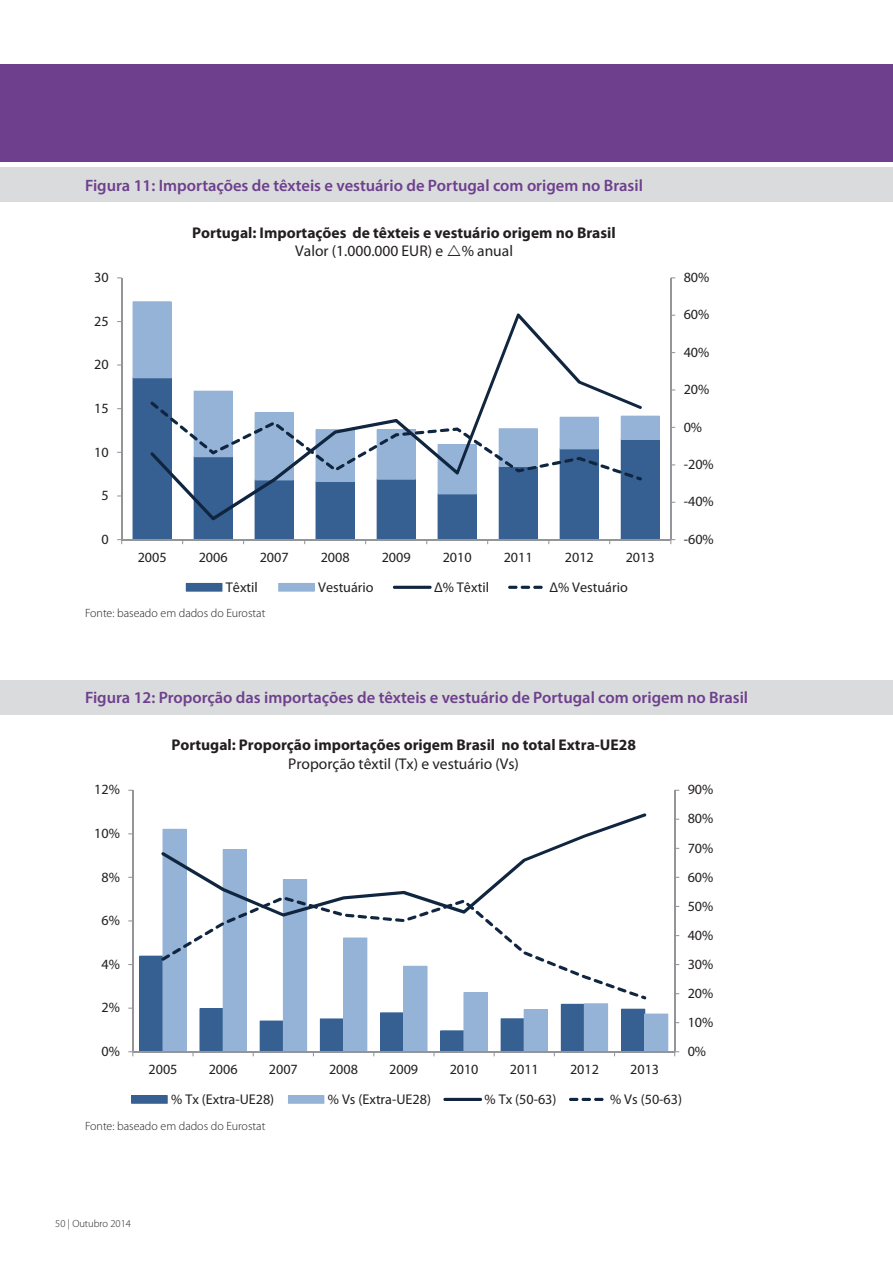
<style>
.page{position:relative;width:893px;height:1263px;background:#fff}
.page>*{position:absolute;margin:0;border:0;box-sizing:border-box;transform-origin:0 0}
.t1{font:600 16.5px "Myriad Pro";color:#6d3f8d}
.t2{font:700 15.6px "Myriad Pro";color:#231f20}
.t3{font:15.6px "Myriad Pro";color:#231f20}
.t4{font:14.1px "Myriad Pro";letter-spacing:-.005em;color:#231f20}
.t5{font:300 12px "Myriad Pro";color:#231f20}
.t6{font:300 10.5px "Myriad Pro";color:#231f20}
</style>
<div class="page">
<div style="left:0;top:64px;width:893px;height:98px;background:#6d3f8d"></div>
<div style="left:0;top:168px;width:893px;height:34px;background:#dadbdc"></div>
<div style="left:0;top:680px;width:893px;height:34px;background:#dadbdc"></div>
<hr style="left:670px;top:278px;width:1px;height:262px;background:#939598">
<hr style="left:121px;top:278px;width:1px;height:262px;background:#939598">
<hr style="left:122px;top:539px;width:549px;height:1px;background:#939598">
<svg style="left:117px;top:539px;width:5px;height:5px"></svg>
<svg style="left:670px;top:539px;width:5px;height:5px"></svg>
<svg style="left:133px;top:301px;width:527px;height:243px"></svg>
<svg style="left:186px;top:583px;width:36px;height:9px"></svg>
<svg style="left:278px;top:583px;width:37px;height:9px"></svg>
<hr style="left:393px;top:586px;width:39px;height:3px;background:#10253f;border-radius:2px">
<svg style="left:508px;top:586px;width:35px;height:3px"></svg>
<svg style="left:139px;top:955px;width:48px;height:96px;background:#5a7fab"></svg>
<svg style="left:260px;top:999px;width:47px;height:52px"></svg>
<svg style="left:320px;top:999px;width:47px;height:52px"></svg>
<svg style="left:380px;top:999px;width:47px;height:52px;background:#809ec2"></svg>
<svg style="left:440px;top:999px;width:48px;height:52px"></svg>
<svg style="left:501px;top:1009px;width:47px;height:42px;background:#7d9bc1"></svg>
<svg style="left:561px;top:1003px;width:47px;height:48px;background:#698cb6"></svg>
<svg style="left:621px;top:1009px;width:47px;height:42px;background:#6c8eb7"></svg>
<hr style="left:674px;top:790px;width:1px;height:262px;background:#939598">
<hr style="left:132px;top:790px;width:1px;height:262px;background:#939598">
<hr style="left:133px;top:1051px;width:542px;height:1px;background:#939598">
<svg style="left:128px;top:1051px;width:5px;height:5px"></svg>
<svg style="left:193px;top:999px;width:54px;height:57px"></svg>
<svg style="left:674px;top:1051px;width:5px;height:5px"></svg>
<svg style="left:161px;top:813px;width:485px;height:84px"></svg>
<svg style="left:161px;top:897px;width:485px;height:102px"></svg>
<svg style="left:131px;top:1095px;width:37px;height:9px"></svg>
<svg style="left:288px;top:1095px;width:36px;height:9px"></svg>
<hr style="left:443px;top:1098px;width:39px;height:3px;background:#10253f;border-radius:2px">
<svg style="left:569px;top:1098px;width:35px;height:3px"></svg>
<p class="t1" style="left:85px;top:175px;width:559px">Figura 11: Importações de têxteis e vestuário de Portugal com origem no Brasil</p>
<p class="t4" style="left:94px;top:269px;width:16px">30</p>
<p class="t4" style="left:94px;top:312px;width:16px">25</p>
<p class="t4" style="left:94px;top:356px;width:16px">20</p>
<p class="t4" style="left:94px;top:400px;width:16px">15</p>
<p class="t4" style="left:94px;top:443px;width:16px">10</p>
<p class="t4" style="left:101px;top:487px;width:9px">5</p>
<p class="t4" style="left:101px;top:530px;width:9px">0</p>
<p class="t2" style="left:192px;top:222px;width:425px">Portugal: Importações de têxteis e vestuário origem no Brasil</p>
<p class="t3" style="left:295px;top:242px;width:219px">Valor (1.000.000 EUR) e % anual</p>
<p class="t4" style="left:138px;top:549px;width:30px">2005</p>
<p class="t4" style="left:199px;top:549px;width:30px">2006</p>
<p class="t4" style="left:260px;top:549px;width:30px">2007</p>
<p class="t4" style="left:321px;top:549px;width:30px">2008</p>
<p class="t4" style="left:382px;top:549px;width:30px">2009</p>
<p class="t4" style="left:443px;top:549px;width:30px">2010</p>
<p class="t4" style="left:504px;top:549px;width:30px">2011</p>
<p class="t4" style="left:565px;top:549px;width:30px">2012</p>
<p class="t4" style="left:626px;top:549px;width:30px">2013</p>
<p class="t4" style="left:226px;top:578px;width:33px">Têxtil</p>
<p class="t4" style="left:318px;top:578px;width:57px">Vestuário</p>
<p class="t4" style="left:434px;top:578px;width:57px">Δ% Têxtil</p>
<p class="t4" style="left:549px;top:578px;width:80px">Δ% Vestuário</p>
<p class="t5" style="left:85px;top:606px;width:182px">Fonte: baseado em dados do Eurostat</p>
<p class="t4" style="left:684px;top:269px;width:27px">80%</p>
<p class="t4" style="left:684px;top:306px;width:27px">60%</p>
<p class="t4" style="left:684px;top:344px;width:27px">40%</p>
<p class="t4" style="left:684px;top:381px;width:27px">20%</p>
<p class="t4" style="left:684px;top:418px;width:20px">0%</p>
<p class="t4" style="left:684px;top:456px;width:32px">-20%</p>
<p class="t4" style="left:684px;top:493px;width:32px">-40%</p>
<p class="t4" style="left:684px;top:530px;width:32px">-60%</p>
<p class="t1" style="left:85px;top:687px;width:665px">Figura 12: Proporção das importações de têxteis e vestuário de Portugal com origem no Brasil</p>
<p class="t4" style="left:94px;top:781px;width:27px">12%</p>
<p class="t4" style="left:94px;top:825px;width:27px">10%</p>
<p class="t4" style="left:102px;top:868px;width:20px">8%</p>
<p class="t4" style="left:102px;top:912px;width:20px">6%</p>
<p class="t4" style="left:102px;top:955px;width:20px">4%</p>
<p class="t4" style="left:102px;top:999px;width:20px">2%</p>
<p class="t4" style="left:102px;top:1042px;width:20px">0%</p>
<p class="t2" style="left:172px;top:734px;width:466px">Portugal: Proporção importações origem Brasil no total Extra-UE28</p>
<p class="t3" style="left:288px;top:754px;width:232px">Proporção têxtil (Tx) e vestuário (Vs)</p>
<p class="t4" style="left:149px;top:1061px;width:30px">2005</p>
<p class="t4" style="left:209px;top:1061px;width:30px">2006</p>
<p class="t4" style="left:269px;top:1061px;width:30px">2007</p>
<p class="t4" style="left:329px;top:1061px;width:30px">2008</p>
<p class="t4" style="left:389px;top:1061px;width:30px">2009</p>
<p class="t4" style="left:450px;top:1061px;width:30px">2010</p>
<p class="t4" style="left:510px;top:1061px;width:30px">2011</p>
<p class="t4" style="left:570px;top:1061px;width:30px">2012</p>
<p class="t4" style="left:630px;top:1061px;width:30px">2013</p>
<p class="t4" style="left:688px;top:781px;width:27px">90%</p>
<p class="t4" style="left:688px;top:810px;width:27px">80%</p>
<p class="t4" style="left:688px;top:839px;width:27px">70%</p>
<p class="t4" style="left:688px;top:868px;width:27px">60%</p>
<p class="t4" style="left:688px;top:897px;width:27px">50%</p>
<p class="t4" style="left:688px;top:926px;width:27px">40%</p>
<p class="t4" style="left:688px;top:955px;width:27px">30%</p>
<p class="t4" style="left:688px;top:984px;width:27px">20%</p>
<p class="t4" style="left:688px;top:1013px;width:27px">10%</p>
<p class="t4" style="left:688px;top:1042px;width:20px">0%</p>
<p class="t4" style="left:171px;top:1090px;width:105px">% Tx (Extra-UE28)</p>
<p class="t4" style="left:328px;top:1090px;width:105px">% Vs (Extra-UE28)</p>
<p class="t4" style="left:485px;top:1090px;width:74px">% Tx (50-63)</p>
<p class="t4" style="left:610px;top:1090px;width:73px">% Vs (50-63)</p>
<p class="t5" style="left:85px;top:1119px;width:182px">Fonte: baseado em dados do Eurostat</p>
<p class="t6" style="left:55px;top:1218px;width:77px">50 | Outubro 2014</p>
</div>
